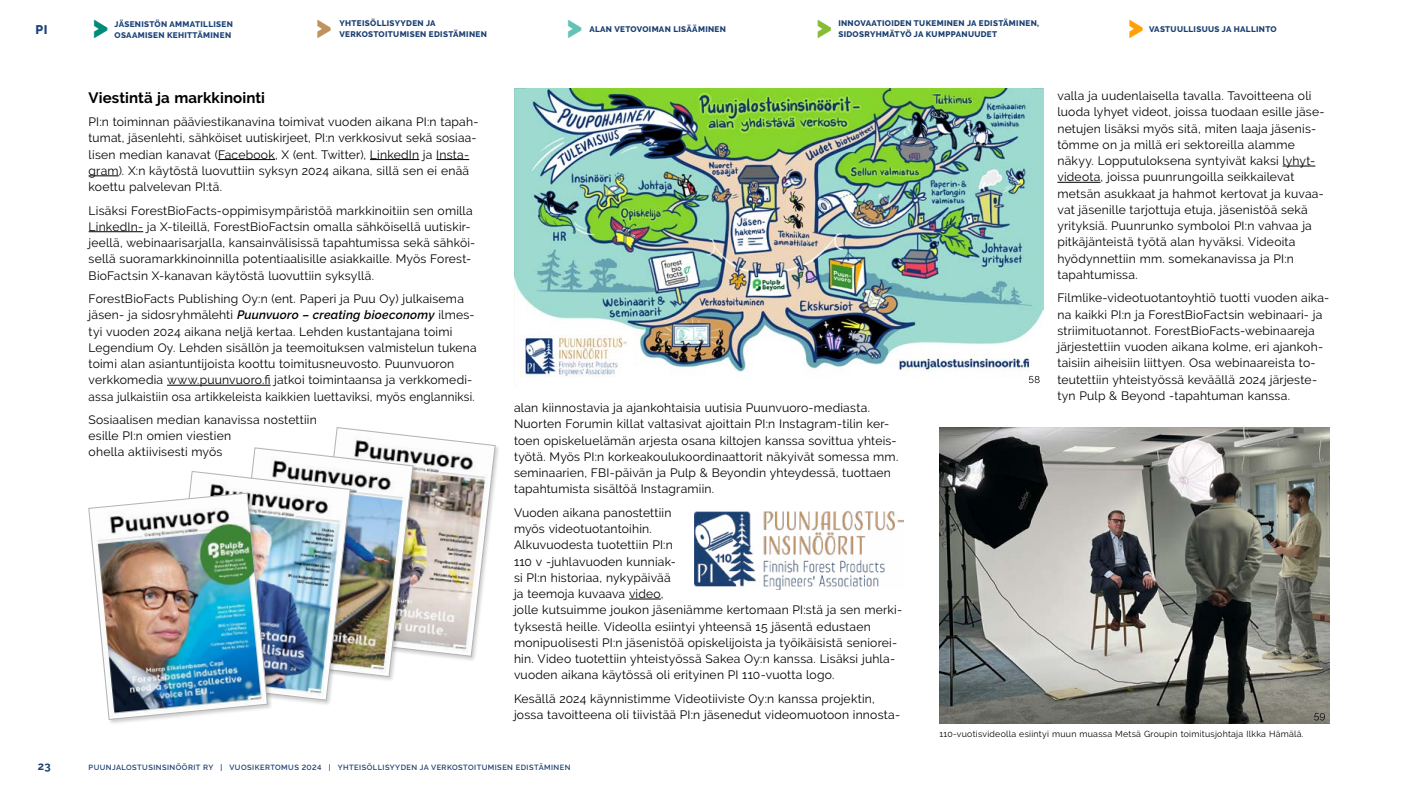
<style>
.page{position:relative;width:1418px;height:798px;background:#fff}
.page>*{position:absolute;margin:0;border:0;box-sizing:border-box;transform-origin:0 0}
.t1{font:900 31.25px "Raleway";color:#008b79}
.t2{font:900 31.25px "Raleway";color:#c0925d}
.t3{font:900 31.25px "Raleway";color:#63c3b7}
.t4{font:900 31.25px "Raleway";color:#86bd34}
.t5{font:900 31.25px "Raleway";color:#ffa100}
.t6{font:700 15px "Raleway";letter-spacing:.005em;color:#000}
.t7{font:800 12.5px "Raleway";color:#1b4379}
.t8{font:12.12px/16.2px "Raleway";letter-spacing:.015em;color:#000}
.t9{font:700 11.25px "Raleway";color:#1a3e70}
.t10{font:8.75px "Raleway";letter-spacing:.03em;color:#000}
.t11{font:800 8.12px/11.2px "Raleway";letter-spacing:.04em;color:#1a3e70}
.t12{font:800 8.12px/11.2px "Raleway";letter-spacing:.04em;color:#1b4379}
.t13{font:600 7.5px "Raleway";letter-spacing:.06em;color:#1a3e70}
.s1{font-weight:600;font-style:italic}
</style>
<div class="page">
<hr style="left:218px;top:159px;width:57px;height:1px;background:#000">
<hr style="left:370px;top:159px;width:49px;height:1px;background:#000">
<hr style="left:436px;top:159px;width:33px;height:1px;background:#000">
<hr style="left:89px;top:175px;width:30px;height:1px;background:#000">
<hr style="left:89px;top:231px;width:54px;height:1px;background:#000">
<hr style="left:167px;top:385px;width:104px;height:1px;background:#000">
<hr style="left:629px;top:598px;width:32px;height:1px;background:#000">
<hr style="left:1282px;top:166px;width:33px;height:1px;background:#000">
<hr style="left:1057px;top:182px;width:43px;height:1px;background:#000">
<img style="left:939px;top:427px;width:390px;height:296px">
<div style="left:87px;top:492px;width:186px;height:232px;background:#000;opacity:.2"></div>
<img style="left:88px;top:427px;width:407px;height:292px">
<img style="left:514px;top:89px;width:529px;height:295px">
<img style="left:694px;top:511px;width:210px;height:78px">
<svg style="left:1028px;top:376px;width:11px;height:7px"></svg>
<svg style="left:1314px;top:713px;width:10px;height:7px"></svg>
<p class="t7" style="left:35px;top:22px;width:14px">PI</p>
<p class="t9" style="left:38px;top:759px;width:15px">23</p>
<p class="t12" style="left:114px;top:18px;width:120px">JÄSENISTÖN AMMATILLISEN<br>OSAAMISEN KEHITTÄMINEN</p>
<p class="t11" style="left:339px;top:17px;width:149px">YHTEISÖLLISYYDEN JA<br>VERKOSTOITUMISEN EDISTÄMINEN</p>
<p class="t11" style="left:589px;top:24px;width:138px">ALAN VETOVOIMAN LISÄÄMINEN</p>
<p class="t11" style="left:838px;top:17px;width:202px">INNOVAATIOIDEN TUKEMINEN JA EDISTÄMINEN,<br>SIDOSRYHMÄTYÖ JA KUMPPANUUDET</p>
<h1 class="t1" style="left:92px;top:8px;width:18px">&gt;</h1>
<h1 class="t2" style="left:315px;top:8px;width:18px">&gt;</h1>
<h1 class="t3" style="left:566px;top:8px;width:18px">&gt;</h1>
<h1 class="t4" style="left:815px;top:8px;width:18px">&gt;</h1>
<h1 class="t5" style="left:1127px;top:8px;width:18px">&gt;</h1>
<p class="t11" style="left:1148px;top:24px;width:129px">VASTUULLISUUS JA HALLINTO</p>
<p class="t6" style="left:89px;top:89px;width:178px">Viestintä ja markkinointi</p>
<p class="t8" style="left:89px;top:114px;width:390px">PI:n toiminnan pääviestikanavina toimivat vuoden aikana PI:n tapah&shy;tumat, jäsenlehti, sähköiset uutiskirjeet, PI:n verkkosivut sekä sosiaa&shy;lisen median kanavat (Facebook, X (ent. Twitter), LinkedIn ja Insta&shy;gram). X:n käytöstä luovuttiin syksyn 2024 aikana, sillä sen ei enää koettu palvelevan PI:tä.</p>
<p class="t8" style="left:89px;top:202px;width:388px">Lisäksi ForestBioFacts-oppimisympäristöä markkinoitiin sen omilla LinkedIn- ja X-tileillä, ForestBioFactsin omalla sähköisellä uutiskir&shy;jeellä, webinaarisarjalla, kansainvälisissä tapahtumissa sekä sähköi&shy;sellä suoramarkkinoinnilla potentiaalisille asiakkaille. Myös Forest-BioFactsin X-kanavan käytöstä luovuttiin syksyllä.</p>
<p class="t8" style="left:89px;top:290px;width:389px">ForestBioFacts Publishing Oy:n (ent. Paperi ja Puu Oy) julkaisema jäsen- ja sidosryhmälehti <span class="s1">Puunvuoro – creating bioeconomy</span> ilmes&shy;tyi vuoden 2024 aikana neljä kertaa. Lehden kustantajana toimi Legendium Oy. Lehden sisällön ja teemoituksen valmistelun tukena toimi alan asiantuntijoista koottu toimitusneuvosto. Puunvuoron verkkomedia www.puunvuoro.fi jatkoi toimintaansa ja verkkomedi&shy;assa julkaistiin osa artikkeleista kaikkien luettaviksi, myös englanniksi.</p>
<p class="t8" style="left:89px;top:411px;width:230px">Sosiaalisen median kanavissa nostettiin esille PI:n omien viestien<br>ohella aktiivisesti myös</p>
<p class="t8" style="left:514px;top:399px;width:386px">alan kiinnostavia ja ajankohtaisia uutisia Puunvuoro-mediasta.<br>Nuorten Forumin killat valtasivat ajoittain PI:n Instagram-tilin ker&shy;toen opiskeluelämän arjesta osana kiltojen kanssa sovittua yhteis&shy;työtä. Myös PI:n korkeakoulukoordinaattorit näkyivät somessa mm. seminaarien, FBI-päivän ja Pulp &amp; Beyondin yhteydessä, tuottaen tapahtumista sisältöä Instagramiin.</p>
<p class="t8" style="left:514px;top:504px;width:390px">Vuoden aikana panostettiin<br>myös videotuotantoihin.<br>Alkuvuodesta tuotettiin PI:n<br>110 v -juhlavuoden kunniak-<br>si PI:n historiaa, nykypäivää<br>ja teemoja kuvaava video,<br>jolle kutsuimme joukon jäseniämme kertomaan PI:stä ja sen merki&shy;tyksestä heille. Videolla esiintyi yhteensä 15 jäsentä edustaen monipuolisesti PI:n jäsenistöä opiskelijoista ja työikäisistä seniorei&shy;hin. Video tuotettiin yhteistyössä Sakea Oy:n kanssa. Lisäksi juhla&shy;vuoden aikana käytössä oli erityinen PI 110-vuotta logo.</p>
<p class="t8" style="left:514px;top:690px;width:387px">Kesällä 2024 käynnistimme Videotiiviste Oy:n kanssa projektin, jossa tavoitteena oli tiivistää PI:n jäsenedut videomuotoon innosta-</p>
<p class="t13" style="left:89px;top:763px;width:483px">PUUNJALOSTUSINSINÖÖRIT RY | VUOSIKERTOMUS 2024 | YHTEISÖLLISYYDEN JA VERKOSTOITUMISEN EDISTÄMINEN</p>
<p class="t8" style="left:1057px;top:88px;width:269px">valla ja uudenlaisella tavalla. Tavoitteena oli luoda lyhyet videot, joissa tuodaan esille jäse&shy;netujen lisäksi myös sitä, miten laaja jäsenis&shy;tömme on ja millä eri sektoreilla alamme näkyy. Lopputuloksena syntyivät kaksi lyhyt&shy;videota, joissa puunrungoilla seikkailevat metsän asukkaat ja hahmot kertovat ja kuvaa&shy;vat jäsenille tarjottuja etuja, jäsenistöä sekä yrityksiä. Puunrunko symboloi PI:n vahvaa ja pitkäjänteistä työtä alan hyväksi. Videoita hyödynnettiin mm. somekanavissa ja PI:n tapahtumissa.</p>
<p class="t8" style="left:1057px;top:290px;width:273px">Filmlike-videotuotantoyhtiö tuotti vuoden aika&shy;na kaikki PI:n ja ForestBioFactsin webinaari- ja striimituotannot. ForestBioFacts-webinaareja järjestettiin vuoden aikana kolme, eri ajankoh&shy;taisiin aiheisiin liittyen. Osa webinaareista to&shy;teutettiin yhteistyössä keväällä 2024 järjeste&shy;tyn Pulp &amp; Beyond -tapahtuman kanssa.</p>
<p class="t10" style="left:939px;top:728px;width:365px">110-vuotisvideolla esiintyi muun muassa Metsä Groupin toimitusjohtaja Ilkka Hämälä.</p>
</div>
